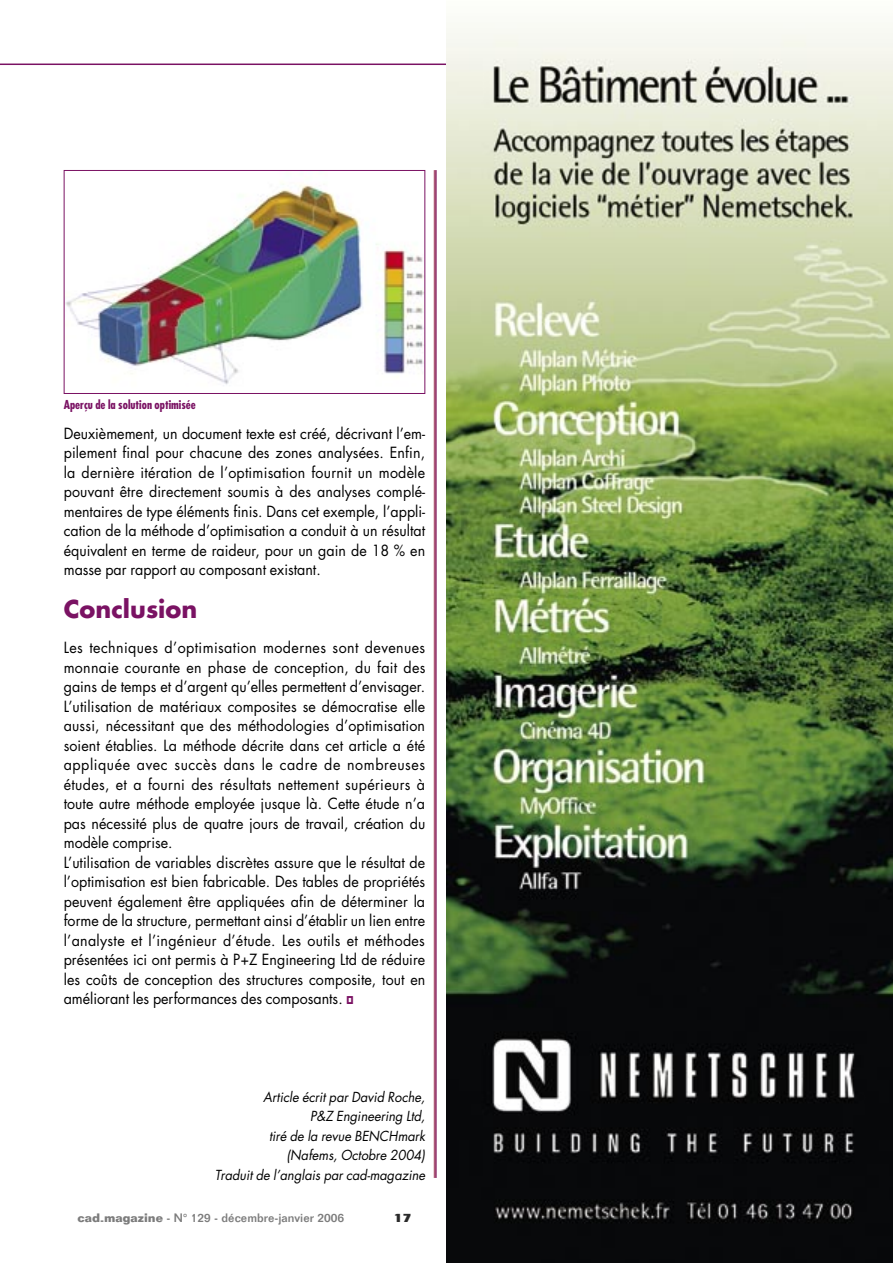
<style>
.page{position:relative;width:893px;height:1263px;background:#fff}
.page>*{position:absolute;margin:0;border:0;box-sizing:border-box;transform-origin:0 0}
.sous_titre{font:700 24px "Futura";color:#7a1263}
.texte{font:15px/19.5px "Futura";color:#000;text-align:justify;scale:.95 1}
.texte-2{font:italic 13.5px/19.5px "Futura";color:#000;text-align:right;scale:.95 1}
.t1{font:500 12px "Folio";color:#7c7c7c}
.legende{font:700 condensed 12px "Futura";color:#7a1263}
.t2{font:800 12px "Folio";color:#2a2a2a}
.s1{font-weight:700}
</style>
<div class="page">
<hr style="left:0;top:64px;width:808px;height:1px;background:#7a1263">
<img style="left:66px;top:183px;width:357px;height:202px">
<div style="left:64px;top:170px;width:361px;height:224px;border:1px solid #7a1263"></div>
<img style="left:446px;top:23px;width:447px;height:1240px">
<p class="legende" style="left:64px;top:397px;width:134px">Aperçu de la solution optimisée</p>
<p class="texte" style="left:64px;top:423px;width:382px">Deuxièmement, un document texte est créé, décrivant l’em&shy;pilement final pour chacune des zones analysées. Enfin, la dernière itération de l’optimisation fournit un modèle pouvant être directement soumis à des analyses complé&shy;mentaires de type éléments finis. Dans cet exemple, l’appli&shy;cation de la méthode d’optimisation a conduit à un résultat équivalent en terme de raideur, pour un gain de 18 % en masse par rapport au composant existant.</p>
<p class="sous_titre" style="left:64px;top:593px;width:135px">Conclusion</p>
<p class="texte" style="left:64px;top:638px;width:382px">Les techniques d’optimisation modernes sont devenues monnaie courante en phase de conception, du fait des gains de temps et d’argent qu’elles permettent d’envisager.<br>L’utilisation de matériaux composites se démocratise elle aussi, nécessitant que des méthodologies d’optimisation soient établies. La méthode décrite dans cet article a été appliquée avec succès dans le cadre de nombreuses études, et a fourni des résultats nettement supérieurs à toute autre méthode employée jusque là. Cette étude n’a pas nécessité plus de quatre jours de travail, création du modèle comprise.</p>
<p class="texte" style="left:64px;top:852px;width:382px">L’utilisation de variables discrètes assure que le résultat de l’optimisation est bien fabricable. Des tables de propriétés peuvent également être appliquées afin de déterminer la forme de la structure, permettant ainsi d’établir un lien entre l’analyste et l’ingénieur d’étude. Les outils et méthodes présentées ici ont permis à P+Z Engineering Ltd de réduire les coûts de conception des structures composite, tout en améliorant les performances des composants.</p>
<p class="texte-2" style="left:263px;top:1087px;width:172px">Article écrit par David Roche,<br>P&amp;Z Engineering Ltd,</p>
<p class="texte-2" style="left:269px;top:1126px;width:166px">tiré de la revue BENCHmark (Nafems, Octobre 2004)</p>
<p class="texte-2" style="left:215px;top:1165px;width:223px">Traduit de l’anglais par cad-magazine</p>
<p class="t1" style="left:77px;top:1210px;width:268px"><span class="s1">cad-magazine</span> - N° 129 - décembre-janvier 2006</p>
<p class="t2" style="left:394px;top:1210px;width:19px">17</p>
</div>
